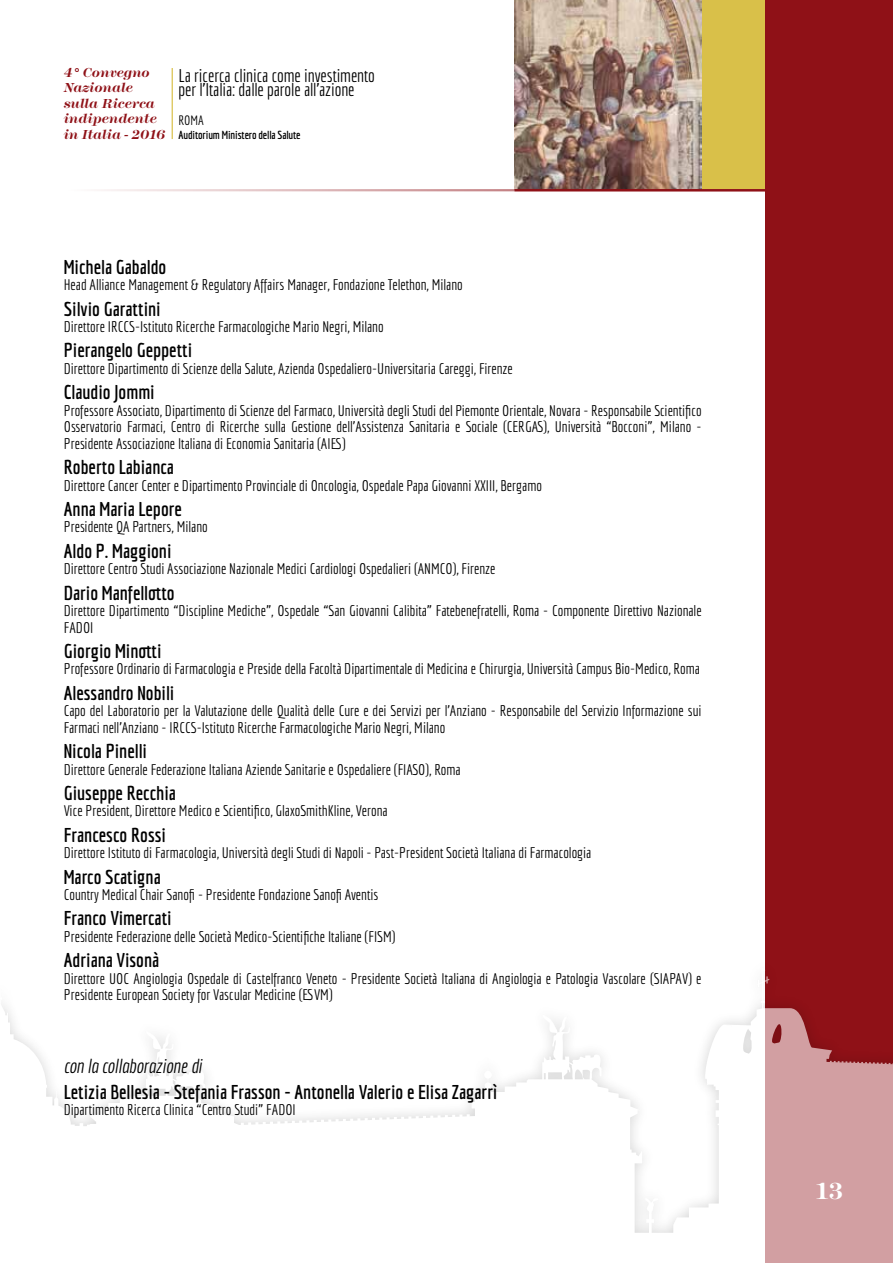
<style>
.page{position:relative;width:893px;height:1263px;background:#fff}
.page>*{position:absolute;margin:0;border:0;box-sizing:border-box;transform-origin:0 0}
.t1{font:700 24px "Modern Two Sixtn ITC";color:#fff}
.t2{font:700 19.5px "Economica";color:#000}
.t3{font:italic 19.5px "Economica";color:#000}
.t4{font:18px/14.4px "Economica";letter-spacing:-.005em;color:#000}
.t5{font:15px/16.5px "Economica";color:#000}
.t6{font:italic 700 13.5px/15.6px "Modern Two Sixtn ITC";color:#8f1117}
.t7{font:13.2px "Economica";color:#000}
.t8{font:700 11.4px "Economica";letter-spacing:-.01em;color:#000}
</style>
<div class="page">
<div style="left:702px;top:0;width:63px;height:189px;background:#d9c049"></div>
<img style="left:514px;top:0;width:188px;height:189px">
<div style="left:765px;top:0;width:128px;height:1263px;background:#8f1117"></div>
<hr style="left:172px;top:68px;width:1px;height:71px;background:#d9c049">
<hr style="left:64px;top:189px;width:829px;height:2px;background:#8f1117">
<svg style="left:1px;top:976px;width:892px;height:287px"></svg>
<p class="t6" style="left:64px;top:65px;width:103px">4° Convegno<br>Nazionale sulla Ricerca indipendente in Italia - 2016</p>
<p class="t4" style="left:178px;top:68px;width:198px">La ricerca clinica come investimento per l’Italia: dalle parole all’azione</p>
<p class="t7" style="left:178px;top:113px;width:27px">ROMA</p>
<p class="t8" style="left:178px;top:128px;width:124px">Auditorium Ministero della Salute</p>
<h2 class="t2" style="left:64px;top:255px;width:104px">Michela Gabaldo</h2>
<p class="t5" style="left:64px;top:276px;width:400px">Head Alliance Management &amp; Regulatory Affairs Manager, Fondazione Telethon, Milano</p>
<h2 class="t2" style="left:64px;top:297px;width:98px">Silvio Garattini</h2>
<p class="t5" style="left:64px;top:318px;width:321px">Direttore IRCCS-Istituto Ricerche Farmacologiche Mario Negri, Milano</p>
<h2 class="t2" style="left:64px;top:339px;width:130px">Pierangelo Geppetti</h2>
<p class="t5" style="left:64px;top:360px;width:451px">Direttore Dipartimento di Scienze della Salute, Azienda Ospedaliero-Universitaria Careggi, Firenze</p>
<h2 class="t2" style="left:64px;top:381px;width:93px">Claudio Jommi</h2>
<p class="t5" style="left:64px;top:402px;width:639px;text-align:justify">Professore Associato, Dipartimento di Scienze del Farmaco, Università degli Studi del Piemonte Orientale, Novara - Responsabile Scientifico Osservatorio Farmaci, Centro di Ricerche sulla Gestione dell’Assistenza Sanitaria e Sociale (CERGAS), Università “Bocconi”, Milano - Presidente Associazione Italiana di Economia Sanitaria (AIES)</p>
<h2 class="t2" style="left:64px;top:456px;width:112px">Roberto Labianca</h2>
<p class="t5" style="left:64px;top:477px;width:480px">Direttore Cancer Center e Dipartimento Provinciale di Oncologia, Ospedale Papa Giovanni XXIII, Bergamo</p>
<h2 class="t2" style="left:64px;top:498px;width:120px">Anna Maria Lepore</h2>
<p class="t5" style="left:64px;top:519px;width:145px">Presidente QA Partners, Milano</p>
<h2 class="t2" style="left:64px;top:539px;width:109px">Aldo P. Maggioni</h2>
<p class="t5" style="left:64px;top:560px;width:433px">Direttore Centro Studi Associazione Nazionale Medici Cardiologi Ospedalieri (ANMCO), Firenze</p>
<h2 class="t2" style="left:64px;top:581px;width:112px">Dario Manfellotto</h2>
<p class="t5" style="left:64px;top:602px;width:639px">Direttore Dipartimento “Discipline Mediche”, Ospedale “San Giovanni Calibita” Fatebenefratelli, Roma - Componente Direttivo Nazionale<br>FADOI</p>
<h2 class="t2" style="left:64px;top:640px;width:99px">Giorgio Minotti</h2>
<p class="t5" style="left:64px;top:661px;width:638px">Professore Ordinario di Farmacologia e Preside della Facoltà Dipartimentale di Medicina e Chirurgia, Università Campus Bio-Medico, Roma</p>
<h2 class="t2" style="left:64px;top:681px;width:112px">Alessandro Nobili</h2>
<p class="t5" style="left:64px;top:702px;width:639px">Capo del Laboratorio per la Valutazione delle Qualità delle Cure e dei Servizi per l’Anziano - Responsabile del Servizio Informazione sui<br>Farmaci nell’Anziano - IRCCS-Istituto Ricerche Farmacologiche Mario Negri, Milano</p>
<h2 class="t2" style="left:64px;top:740px;width:85px">Nicola Pinelli</h2>
<p class="t5" style="left:64px;top:761px;width:398px">Direttore Generale Federazione Italiana Aziende Sanitarie e Ospedaliere (FIASO), Roma</p>
<h2 class="t2" style="left:64px;top:782px;width:114px">Giuseppe Recchia</h2>
<p class="t5" style="left:64px;top:803px;width:325px">Vice President, Direttore Medico e Scientifico, GlaxoSmithKline, Verona</p>
<h2 class="t2" style="left:64px;top:823px;width:104px">Francesco Rossi</h2>
<p class="t5" style="left:64px;top:844px;width:529px">Direttore Istituto di Farmacologia, Università degli Studi di Napoli - Past-President Società Italiana di Farmacologia</p>
<h2 class="t2" style="left:64px;top:865px;width:98px">Marco Scatigna</h2>
<p class="t5" style="left:64px;top:886px;width:316px">Country Medical Chair Sanofi - Presidente Fondazione Sanofi Aventis</p>
<h2 class="t2" style="left:64px;top:907px;width:109px">Franco Vimercati</h2>
<p class="t5" style="left:64px;top:928px;width:333px">Presidente Federazione delle Società Medico-Scientifiche Italiane (FISM)</p>
<h2 class="t2" style="left:64px;top:949px;width:97px">Adriana Visonà</h2>
<p class="t5" style="left:64px;top:970px;width:639px">Direttore UOC Angiologia Ospedale di Castelfranco Veneto - Presidente Società Italiana di Angiologia e Patologia Vascolare (SIAPAV) e<br>Presidente European Society for Vascular Medicine (ESVM)</p>
<h2 class="t3" style="left:64px;top:1055px;width:140px">con la collaborazione di</h2>
<h2 class="t2" style="left:64px;top:1080px;width:435px">Letizia Bellesia - Stefania Frasson - Antonella Valerio e Elisa Zagarrì</h2>
<p class="t5" style="left:64px;top:1101px;width:234px">Dipartimento Ricerca Clinica “Centro Studi” FADOI</p>
<h1 class="t1" style="left:814px;top:1178px;width:31px">13</h1>
</div>
